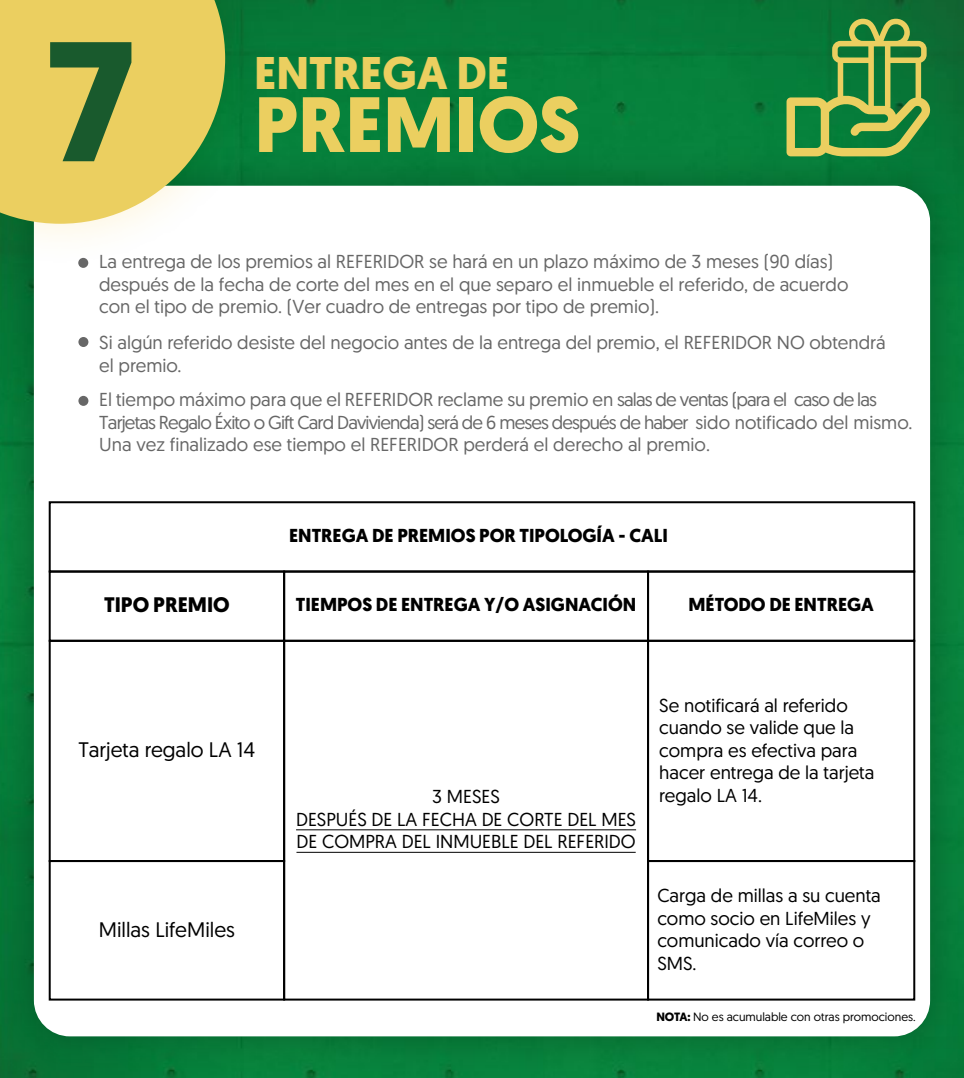
<style>
.page{position:relative;width:964px;height:1078px;background:#fff}
.page>*{position:absolute;margin:0;border:0;box-sizing:border-box;transform-origin:0 0}
.t1{font:700 78.2px "Geomanist";color:#ebcf60}
.t2{font:700 45.6px "Geomanist";color:#ebcf60}
.t3{font:21px "Geomanist";color:#000}
.t4{font:700 21px "Geomanist";color:#000}
.t5{font:18.8px/22.4px "Geomanist";color:#676767}
.t6{font:18.8px/22.4px "Geomanist";color:#000}
.t7{font:700 18.8px "Geomanist";color:#000}
.t8{font:12px "Geomanist";color:#000}
.s1{font-size:170px;color:#195a2d}
.s2{font-weight:700}
</style>
<div class="page">
<div style="left:298px;top:0;width:623px;height:114px;background:#067c3a"></div>
<img style="left:0;top:114px;width:964px;height:963px">
<div style="left:34px;top:186px;width:896px;height:850px;background:#fff;border-radius:36px"></div>
<div style="left:78px;top:396px;width:10px;height:10px;background:#676767;border-radius:50%"></div>
<div style="left:78px;top:337px;width:10px;height:10px;background:#676767;border-radius:50%"></div>
<img style="left:0;top:0;width:298px;height:296px">
<svg style="left:0;top:0;width:225px;height:224px;background:#e0cd68"></svg>
<div style="left:49px;top:570px;width:236px;height:71px;border:2px solid #000"></div>
<div style="left:283px;top:570px;width:366px;height:71px;border:2px solid #000"></div>
<div style="left:49px;top:501px;width:866px;height:71px;border:2px solid #000"></div>
<div style="left:647px;top:570px;width:268px;height:71px;border:2px solid #000"></div>
<div style="left:283px;top:639px;width:366px;height:361px;border:2px solid #000"></div>
<hr style="left:296px;top:829px;width:340px;height:1px;background:#000">
<hr style="left:296px;top:851px;width:340px;height:1px;background:#000">
<div style="left:49px;top:639px;width:236px;height:222px;border:2px solid #000"></div>
<div style="left:49px;top:859px;width:236px;height:141px;border:2px solid #000"></div>
<div style="left:647px;top:639px;width:268px;height:222px;border:2px solid #000"></div>
<div style="left:647px;top:859px;width:268px;height:141px;border:2px solid #000"></div>
<svg style="left:786px;top:19px;width:135px;height:137px;background:#519445"></svg>
<img style="left:921px;top:0;width:43px;height:296px">
<div style="left:78px;top:258px;width:10px;height:10px;background:#676767;border-radius:50%"></div>
<h1 class="t1" style="left:46px;top:72px;width:536px"><span class="s1">7</span> PREMIOS</h1>
<h2 class="t2" style="left:254px;top:43px;width:256px">ENTREGA DE</h2>
<p class="t5" style="left:99px;top:250px;width:751px">La entrega de los premios al REFERIDOR se hará en un plazo máximo de 3 meses (90 días) después de la fecha de corte del mes en el que separo el inmueble el referido, de acuerdo con el tipo de premio. (Ver cuadro de entregas por tipo de premio).</p>
<p class="t5" style="left:99px;top:331px;width:788px">Si algún referido desiste del negocio antes de la entrega del premio, el REFERIDOR NO obtendrá el premio.</p>
<p class="t5" style="left:99px;top:387px;width:814px">El tiempo máximo para que el REFERIDOR reclame su premio en salas de ventas (para el caso de las<br>Tarjetas Regalo Éxito o Gift Card Davivienda) será de 6 meses después de haber sido notificado del mismo.<br>Una vez finalizado ese tiempo el REFERIDOR perderá el derecho al premio.</p>
<p class="t7" style="left:289px;top:523px;width:380px">ENTREGA DE PREMIOS POR TIPOLOGÍA - CALI</p>
<p class="t4" style="left:104px;top:590px;width:127px">TIPO PREMIO</p>
<p class="t7" style="left:296px;top:592px;width:342px">TIEMPOS DE ENTREGA Y/O ASIGNACIÓN</p>
<p class="t7" style="left:688px;top:592px;width:187px">MÉTODO DE ENTREGA</p>
<p class="t3" style="left:79px;top:736px;width:178px">Tarjeta regalo LA 14</p>
<p class="t3" style="left:99px;top:915px;width:138px">Millas LifeMiles</p>
<p class="t6" style="left:296px;top:784px;width:341px;text-align:center">3 MESES<br>DESPUÉS DE LA FECHA DE CORTE DEL MES<br>DE COMPRA DEL INMUEBLE DEL REFERIDO</p>
<p class="t6" style="left:659px;top:693px;width:217px">Se notificará al referido cuando se valide que la compra es efectiva para hacer entrega de la tarjeta regalo LA 14.</p>
<p class="t6" style="left:657px;top:883px;width:225px">Carga de millas a su cuenta como socio en LifeMiles y comunicado vía correo o<br>SMS.</p>
<p class="t8" style="left:656px;top:1008px;width:261px"><span class="s2">NOTA:</span> No es acumulable con otras promociones.</p>
</div>
